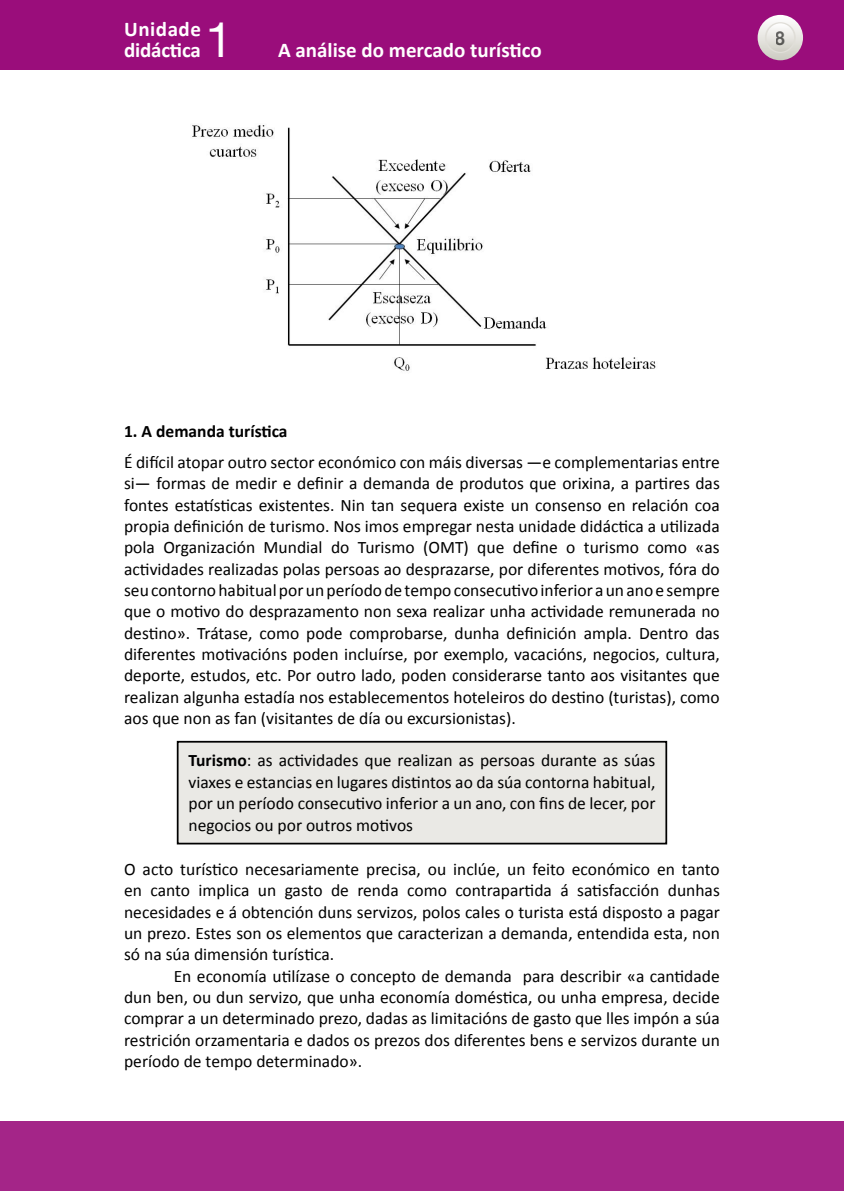
<style>
.page{position:relative;width:844px;height:1191px;background:#fff}
.page>*{position:absolute;margin:0;border:0;box-sizing:border-box;transform-origin:0 0}
.t1{font:49px "Helvetica Neue";color:#fff}
.t2{font:700 21px/21px "Calibri";color:#fff}
.t3{font:700 19.25px "Helvetica Neue";color:#000;scale:.9 1}
.TXTO_sin_sgre{font:17.5px/21.3px "Calibri";color:#000;text-align:justify}
.TXTO___SANGRE{font:17.5px/21.3px "Calibri";color:#000;text-align:justify}
._1º_Epigrafe{font:700 17.5px "Calibri";color:#000}
.s1{font-weight:700}
</style>
<div class="page">
<div style="left:0;top:0;width:843px;height:69px;background:#9a0d7b"></div>
<svg style="left:757px;top:15px;width:45px;height:45px"></svg>
<svg style="left:765px;top:23px;width:29px;height:29px"></svg>
<div style="left:764px;top:22px;width:31px;height:31px;border:1px solid #e0ded8;border-radius:50%"></div>
<div style="left:0;top:1121px;width:843px;height:70px;background:#a42588"></div>
<img style="left:192px;top:125px;width:464px;height:246px">
<div style="left:178px;top:741px;width:488px;height:102px;background:#eae9e5"></div>
<div style="left:177px;top:741px;width:490px;height:103px;border:2px solid #000"></div>
<p class="t2" style="left:124px;top:19px;width:78px">Unidade didáctica</p>
<h1 class="t1" style="left:205px;top:11px;width:29px">1</h1>
<p class="t2" style="left:278px;top:40px;width:265px">A análise do mercado turístico</p>
<p class="t3" style="left:775px;top:26px;width:12px">8</p>
<p class="_1º_Epigrafe" style="left:124px;top:420px;width:165px">1. A demanda turística</p>
<p class="TXTO_sin_sgre" style="left:124px;top:452px;width:597px">É difícil atopar outro sector económico con máis diversas ―e complementarias entre si― formas de medir e definir a demanda de produtos que orixina, a partires das fontes estatísticas existentes. Nin tan sequera existe un consenso en relación coa propia definición de turismo. Nos imos empregar nesta unidade didáctica a utilizada pola Organización Mundial do Turismo (OMT) que define o turismo como «as actividades realizadas polas persoas ao desprazarse, por diferentes motivos, fóra do seu contorno habitual por un período de tempo consecutivo inferior a un ano e sempre que o motivo do desprazamento non sexa realizar unha actividade remunerada no destino». Trátase, como pode comprobarse, dunha definición ampla. Dentro das diferentes motivacións poden incluírse, por exemplo, vacacións, negocios, cultura, deporte, estudos, etc. Por outro lado, poden considerarse tanto aos visitantes que realizan algunha estadía nos establecementos hoteleiros do destino (turistas), como aos que non as fan (visitantes de día ou excursionistas).</p>
<p class="TXTO_sin_sgre" style="left:188px;top:749px;width:468px;line-height:21.9px"><span class="s1">Turismo</span>: as actividades que realizan as persoas durante as súas viaxes e estancias en lugares distintos ao da súa contorna habitual, por un período consecutivo inferior a un ano, con fins de lecer, por negocios ou por outros motivos</p>
<p class="TXTO_sin_sgre" style="left:124px;top:858px;width:597px">O acto turístico necesariamente precisa, ou inclúe, un feito económico en tanto en canto implica un gasto de renda como contrapartida á satisfacción dunhas necesidades e á obtención duns servizos, polos cales o turista está disposto a pagar un prezo. Estes son os elementos que caracterizan a demanda, entendida esta, non só na súa dimensión turística.</p>
<p class="TXTO___SANGRE" style="left:124px;top:965px;width:597px;text-indent:50px">En economía utilízase o concepto de demanda para describir «a cantidade dun ben, ou dun servizo, que unha economía doméstica, ou unha empresa, decide comprar a un determinado prezo, dadas as limitacións de gasto que lles impón a súa restrición orzamentaria e dados os prezos dos diferentes bens e servizos durante un período de tempo determinado».</p>
</div>
